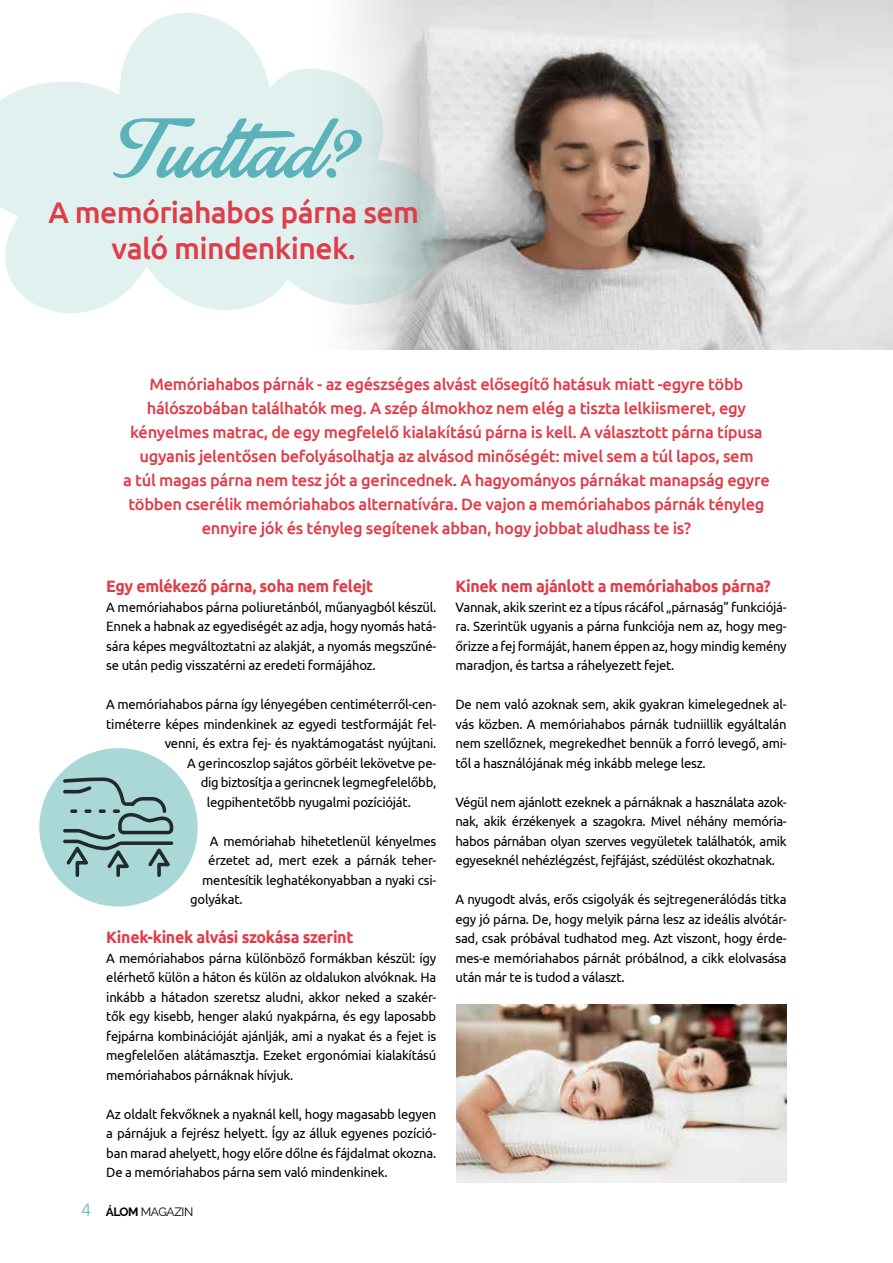
<style>
.page{position:relative;width:893px;height:1263px;background:#fff}
.page>*{position:absolute;margin:0;border:0;box-sizing:border-box;transform-origin:0 0}
.t1{font:88.5px "Stainy Personal Use Only";color:#5cb2bb}
.t2{font:500 30px/36px "Ubuntu";letter-spacing:-.02em;color:#de3d49;text-align:center}
.t3{font:500 16.5px/24px "Ubuntu";letter-spacing:-.02em;color:#de3d49;text-align:center}
.t4{font:700 16.5px "Ubuntu";letter-spacing:-.02em;color:#de3d49}
.t5{font:13.5px/19.5px "Ubuntu";letter-spacing:-.02em;color:#000;text-align:justify}
.t6{font:12px "Raleway";letter-spacing:-.03em;color:#000}
.s1{font-family:"Ubuntu";font-weight:300;font-size:18px;color:#58bec3}
.s2{font-weight:700}
</style>
<div class="page">
<img style="left:346px;top:0;width:547px;height:350px">
<svg style="left:0;top:11px;width:447px;height:304px;fill:#e0f1f0"></svg>
<div style="left:39px;top:748px;width:159px;height:158px;background:#a9d8d6;border-radius:50%"></div>
<svg style="left:63px;top:777px;width:110px;height:100px"></svg>
<img style="left:456px;top:1005px;width:331px;height:177px">
<h1 class="t1" style="left:113px;top:101px;width:243px">Tudtad?</h1>
<h2 class="t2" style="left:49px;top:193px;width:372px">A memóriahabos párna sem való mindenkinek.</h2>
<p class="t3" style="left:123px;top:372px;width:648px">Memóriahabos párnák - az egészséges alvást elősegítő hatásuk miatt -egyre több hálószobában találhatók meg. A szép álmokhoz nem elég a tiszta lelkiismeret, egy kényelmes matrac, de egy megfelelő kialakítású párna is kell. A választott párna típusa ugyanis jelentősen befolyásolhatja az alvásod minőségét: mivel sem a túl lapos, sem<br>a túl magas párna nem tesz jót a gerincednek. A hagyományos párnákat manapság egyre többen cserélik memóriahabos alternatívára. De vajon a memóriahabos párnák tényleg ennyire jók és tényleg segítenek abban, hogy jobbat aludhass te is?</p>
<p class="t4" style="left:106px;top:576px;width:268px">Egy emlékező párna, soha nem felejt</p>
<p class="t5" style="left:106px;top:597px;width:332px">A memóriahabos párna poliuretánból, műanyagból készül.<br>Ennek a habnak az egyediségét az adja, hogy nyomás hatá&shy;sára képes megváltoztatni az alakját, a nyomás megszűné&shy;se után pedig visszatérni az eredeti formájához.</p>
<p class="t5" style="left:106px;top:694px;width:332px">A memóriahabos párna így lényegében centiméterről-cen-</p>
<p class="t5" style="left:106px;top:714px;width:332px">timéterre képes mindenkinek az egyedi testformáját fel-</p>
<p class="t5" style="left:165px;top:733px;width:273px">venni, és extra fej- és nyaktámogatást nyújtani.</p>
<p class="t5" style="left:187px;top:753px;width:251px">A gerincoszlop sajátos görbéit lekövetve pe-</p>
<p class="t5" style="left:201px;top:772px;width:237px">dig biztosítja a gerincnek legmegfelelőbb,</p>
<p class="t5" style="left:207px;top:792px;width:206px">legpihentetőbb nyugalmi pozícióját.</p>
<p class="t5" style="left:210px;top:831px;width:228px">A memóriahab hihetetlenül kényelmes</p>
<p class="t5" style="left:208px;top:850px;width:230px">érzetet ad, mert ezek a párnák teher-</p>
<p class="t5" style="left:202px;top:870px;width:236px">mentesítik leghatékonyabban a nyaki csi-</p>
<p class="t5" style="left:190px;top:889px;width:54px">golyákat.</p>
<p class="t4" style="left:106px;top:927px;width:249px">Kinek-kinek alvási szokása szerint</p>
<p class="t5" style="left:106px;top:948px;width:332px">A memóriahabos párna különböző formákban készül: így elérhető külön a háton és külön az oldalukon alvóknak. Ha inkább a hátadon szeretsz aludni, akkor neked a szakér&shy;tők egy kisebb, henger alakú nyakpárna, és egy laposabb fejpárna kombinációját ajánlják, ami a nyakat és a fejet is megfelelően alátámasztja. Ezeket ergonómiai kialakítású memóriahabos párnáknak hívjuk.</p>
<p class="t5" style="left:106px;top:1104px;width:332px">Az oldalt fekvőknek a nyaknál kell, hogy magasabb legyen a párnájuk a fejrész helyett. Így az álluk egyenes pozíció&shy;ban marad ahelyett, hogy előre dőlne és fájdalmat okozna.<br>De a memóriahabos párna sem való mindenkinek.</p>
<p class="t6" style="left:81px;top:1205px;width:114px"><span class="s1">4</span> <span class="s2">ÁLOM</span> MAGAZIN</p>
<p class="t4" style="left:455px;top:576px;width:317px">Kinek nem ajánlott a memóriahabos párna?</p>
<p class="t5" style="left:455px;top:597px;width:333px">Vannak, akik szerint ez a típus rácáfol „párnaság” funkciójá&shy;ra. Szerintük ugyanis a párna funkciója nem az, hogy meg&shy;őrizze a fej formáját, hanem éppen az, hogy mindig kemény maradjon, és tartsa a ráhelyezett fejet.</p>
<p class="t5" style="left:455px;top:694px;width:333px">De nem való azoknak sem, akik gyakran kimelegednek al&shy;vás közben. A memóriahabos párnák tudniillik egyáltalán nem szellőznek, megrekedhet bennük a forró levegő, ami&shy;től a használójának még inkább melege lesz.</p>
<p class="t5" style="left:455px;top:792px;width:333px">Végül nem ajánlott ezeknek a párnáknak a használata azok&shy;nak, akik érzékenyek a szagokra. Mivel néhány memória&shy;habos párnában olyan szerves vegyületek találhatók, amik egyeseknél nehézlégzést, fejfájást, szédülést okozhatnak.</p>
<p class="t5" style="left:455px;top:889px;width:333px">A nyugodt alvás, erős csigolyák és sejtregenerálódás titka egy jó párna. De, hogy melyik párna lesz az ideális alvótár&shy;sad, csak próbával tudhatod meg. Azt viszont, hogy érde&shy;mes-e memóriahabos párnát próbálnod, a cikk elolvasása után már te is tudod a választ.</p>
</div>
